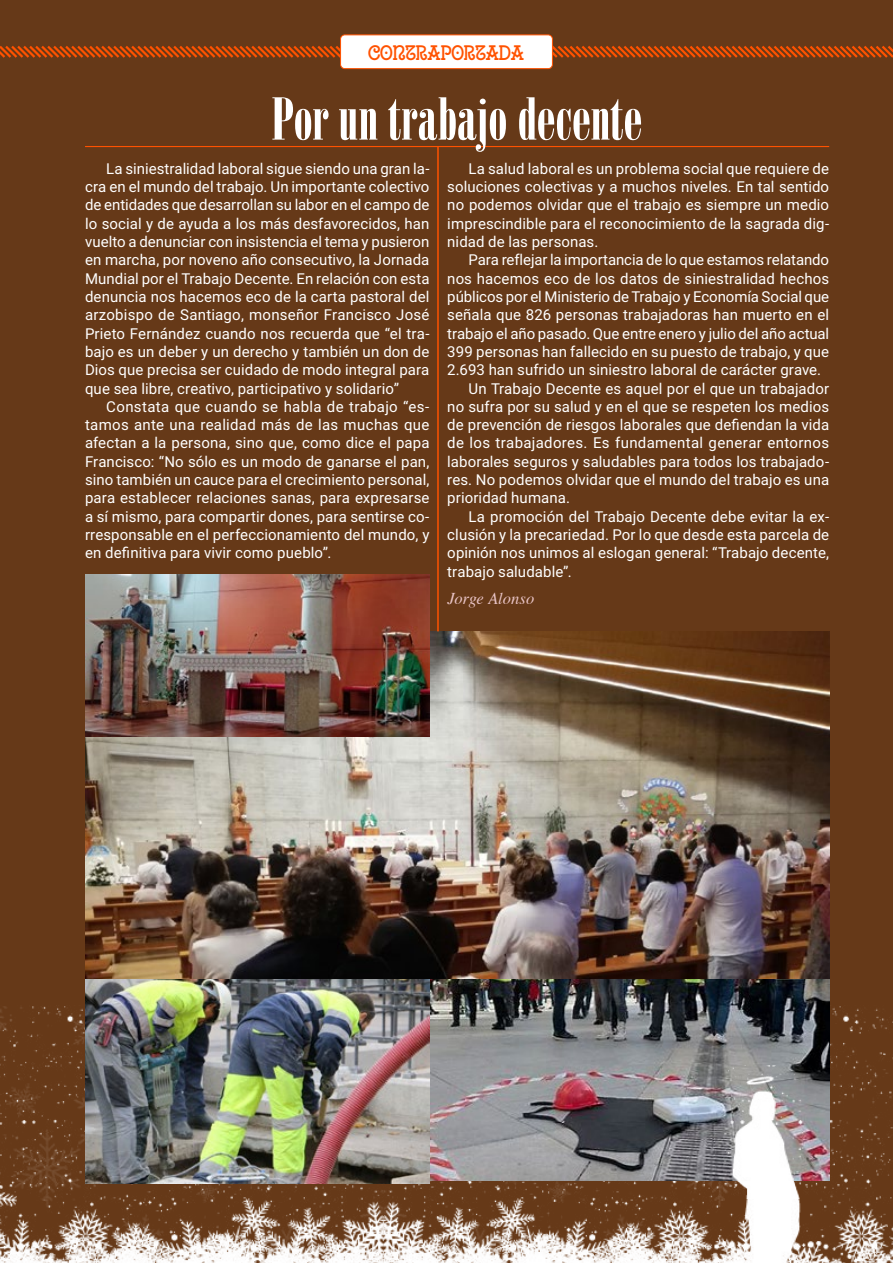
<style>
.page{position:relative;width:893px;height:1263px;background:#663918}
.page>*{position:absolute;margin:0;border:0;box-sizing:border-box;transform-origin:0 0}
.t1{font:58.5px "Bodoni Poster Compressed";letter-spacing:-.005em;color:#fff}
.t2{font:700 21px "Uralita";letter-spacing:-.01em;color:#ff5200}
.t3{font:italic 16.5px "Times";color:#e9c4c6}
.t4{font:15px/18.3px "Roboto";letter-spacing:.005em;color:#fff;text-align:justify}
.t5{font:15px "Roboto";letter-spacing:.025em;color:#fff}
</style>
<div class="page">
<img style="left:0;top:1006px;width:893px;height:257px">
<svg style="left:0;top:46px;width:893px;height:12px"></svg>
<div style="left:341px;top:35px;width:211px;height:34px;background:#fff;border-radius:4px"></div>
<div style="left:340px;top:35px;width:213px;height:34px;border:1px solid #ff5200;border-radius:4px"></div>
<img style="left:429px;top:978px;width:400px;height:202px">
<img style="left:85px;top:978px;width:344px;height:205px">
<img style="left:85px;top:631px;width:744px;height:347px">
<hr style="left:85px;top:146px;width:744px;height:1px;background:#ff5200">
<img style="left:85px;top:574px;width:344px;height:163px">
<hr style="left:437px;top:146px;width:2px;height:485px;background:#ff5200">
<img style="left:724px;top:1065px;width:80px;height:134px">
<h2 class="t2" style="left:368px;top:41px;width:157px">CONTRAPORTADA</h2>
<h1 class="t1" style="left:271px;top:85px;width:373px">Por un trabajo decente</h1>
<p class="t4" style="left:85px;top:159px;width:346px;text-indent:21px">La siniestralidad laboral sigue siendo una gran la&shy;cra en el mundo del trabajo. Un importante colectivo de entidades que desarrollan su labor en el campo de lo social y de ayuda a los más desfavorecidos, han vuelto a denunciar con insistencia el tema y pusieron en marcha, por noveno año consecutivo, la Jornada Mundial por el Trabajo Decente. En relación con esta denuncia nos hacemos eco de la carta pastoral del arzobispo de Santiago, monseñor Francisco José Prieto Fernández cuando nos recuerda que “el tra&shy;bajo es un deber y un derecho y también un don de Dios que precisa ser cuidado de modo integral para que sea libre, creativo, participativo y solidario”</p>
<p class="t4" style="left:85px;top:397px;width:346px;text-indent:21px">Constata que cuando se habla de trabajo “es&shy;tamos ante una realidad más de las muchas que afectan a la persona, sino que, como dice el papa Francisco: “No sólo es un modo de ganarse el pan, sino también un cauce para el crecimiento personal, para establecer relaciones sanas, para expresarse a sí mismo, para compartir dones, para sentirse co&shy;rresponsable en el perfeccionamiento del mundo, y en definitiva para vivir como pueblo”.</p>
<p class="t4" style="left:447px;top:159px;width:383px;text-indent:21px">La salud laboral es un problema social que requiere de soluciones colectivas y a muchos niveles. En tal sentido no podemos olvidar que el trabajo es siempre un medio imprescindible para el reconocimiento de la sagrada dig&shy;nidad de las personas.</p>
<p class="t4" style="left:469px;top:250px;width:362px">Para reflejar la importancia de lo que estamos relatando</p>
<p class="t4" style="left:447px;top:269px;width:383px">nos hacemos eco de los datos de siniestralidad hechos</p>
<p class="t4" style="left:447px;top:287px;width:383px">públicos por el Ministerio de Trabajo y Economía Social que</p>
<p class="t4" style="left:447px;top:305px;width:383px">señala que 826 personas trabajadoras han muerto en el</p>
<p class="t4" style="left:447px;top:324px;width:383px">trabajo el año pasado. Que entre enero y julio del año actual</p>
<p class="t4" style="left:447px;top:342px;width:383px">399 personas han fallecido en su puesto de trabajo, y que</p>
<p class="t4" style="left:447px;top:360px;width:375px">2.693 han sufrido un siniestro laboral de carácter grave.</p>
<p class="t4" style="left:469px;top:378px;width:362px">Un Trabajo Decente es aquel por el que un trabajador</p>
<p class="t4" style="left:447px;top:397px;width:383px">no sufra por su salud y en el que se respeten los medios</p>
<p class="t4" style="left:447px;top:415px;width:383px">de prevención de riesgos laborales que defiendan la vida</p>
<p class="t5" style="left:447px;top:433px;width:383px">de los trabajadores. Es fundamental generar entornos</p>
<p class="t4" style="left:447px;top:452px;width:383px">laborales seguros y saludables para todos los trabajado-</p>
<p class="t4" style="left:447px;top:470px;width:383px">res. No podemos olvidar que el mundo del trabajo es una</p>
<p class="t4" style="left:447px;top:488px;width:124px">prioridad humana.</p>
<p class="t4" style="left:469px;top:507px;width:362px">La promoción del Trabajo Decente debe evitar la ex-</p>
<p class="t4" style="left:447px;top:525px;width:383px">clusión y la precariedad. Por lo que desde esta parcela de</p>
<p class="t4" style="left:447px;top:543px;width:383px">opinión nos unimos al eslogan general: “Trabajo decente,</p>
<p class="t4" style="left:447px;top:561px;width:126px">trabajo saludable”.</p>
<p class="t3" style="left:447px;top:584px;width:88px">Jorge Alonso</p>
</div>
